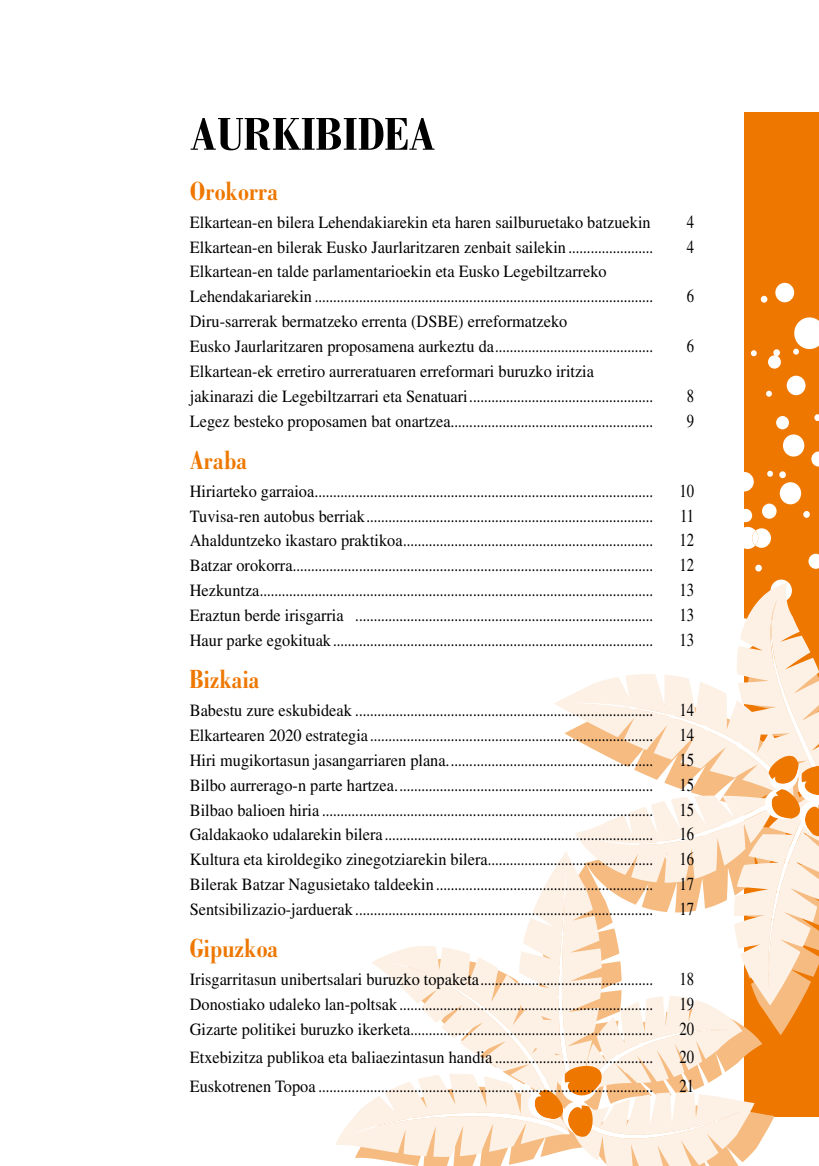
<style>
.page{position:relative;width:819px;height:1166px;background:#fff}
.page>*{position:absolute;margin:0;border:0;box-sizing:border-box;transform-origin:0 0}
.t1{font:700 condensed 49px "Bodoni";color:#000;scale:1.1 1}
.t2{font:700 condensed 28px "Bodoni";color:#e70}
.t3{font:18.38px "Times";color:#000;scale:.8 1}
.t4{font:17.15px "Times";color:#000;scale:.95 1}
.s1{font-size:18.38px}
.s2{font-size:17.15px}
</style>
<div class="page">
<div style="left:744px;top:112px;width:75px;height:1004px;background:#e70"></div>
<div style="left:739px;top:509px;width:13px;height:13px;background:#fff;border-radius:50%"></div>
<div style="left:776px;top:416px;width:13px;height:13px;background:#fff;border-radius:50%"></div>
<svg style="left:750px;top:350px;width:6px;height:6px"></svg>
<svg style="left:766px;top:391px;width:5px;height:6px"></svg>
<div style="left:768px;top:355px;width:12px;height:14px;background:#fff;border-radius:50%"></div>
<div style="left:735px;top:472px;width:18px;height:19px;background:#fff;border-radius:50%"></div>
<div style="left:786px;top:376px;width:19px;height:19px;background:#fff;border-radius:50%"></div>
<svg style="left:767px;top:471px;width:6px;height:6px"></svg>
<svg style="left:811px;top:451px;width:8px;height:16px"></svg>
<div style="left:761px;top:503px;width:15px;height:16px;background:#fff;border-radius:50%"></div>
<svg style="left:808px;top:553px;width:11px;height:16px"></svg>
<svg style="left:779px;top:482px;width:22px;height:22px"></svg>
<svg style="left:793px;top:317px;width:26px;height:38px"></svg>
<svg style="left:783px;top:434px;width:21px;height:23px"></svg>
<svg style="left:744px;top:516px;width:27px;height:33px"></svg>
<div style="left:755px;top:564px;width:6px;height:7px;background:#fff;border-radius:50%"></div>
<div style="left:779px;top:471px;width:7px;height:7px;background:#fff;border-radius:50%"></div>
<div style="left:760px;top:296px;width:7px;height:7px;background:#fff;border-radius:50%"></div>
<div style="left:773px;top:349px;width:7px;height:7px;background:#fff;border-radius:50%"></div>
<div style="left:803px;top:511px;width:6px;height:7px;background:#fff;border-radius:50%"></div>
<svg style="left:814px;top:414px;width:5px;height:7px"></svg>
<svg style="left:335px;top:579px;width:484px;height:587px"></svg>
<div style="left:775px;top:283px;width:19px;height:19px;background:#fff;border-radius:50%"></div>
<h1 class="t1" style="left:190px;top:107px;width:225px">AURKIBIDEA</h1>
<h2 class="t2" style="left:190px;top:176px;width:90px">Orokorra</h2>
<p class="t4" style="left:190px;top:212px;width:486px">Elkartean-en bilera Lehendakiarekin eta haren sailburuetako batzuekin</p>
<p class="t3" style="left:686px;top:211px;width:11px">4</p>
<p class="t4" style="left:190px;top:237px;width:489px">Elkartean-en bilerak Eusko Jaurlaritzaren zenbait sailekin <span class="s1">.......................</span></p>
<p class="t3" style="left:686px;top:236px;width:11px">4</p>
<p class="t4" style="left:190px;top:262px;width:440px">Elkartean-en talde parlamentarioekin eta Eusko Legebiltzarreko</p>
<p class="t3" style="left:190px;top:286px;width:580px"><span class="s2">Lehendakariarekin</span> ............................................................................................</p>
<p class="t3" style="left:686px;top:286px;width:11px">6</p>
<p class="t4" style="left:190px;top:312px;width:399px">Diru-sarrerak bermatzeko errenta (DSBE) erreformatzeko</p>
<p class="t3" style="left:190px;top:336px;width:580px"><span class="s2">Eusko Jaurlaritzaren proposamena aurkeztu da</span>...........................................</p>
<p class="t3" style="left:686px;top:336px;width:11px">6</p>
<p class="t4" style="left:190px;top:362px;width:427px">Elkartean-ek erretiro aurreratuaren erreformari buruzko iritzia</p>
<p class="t3" style="left:190px;top:385px;width:580px"><span class="s2">jakinarazi die Legebiltzarrari eta Senatuari</span>..................................................</p>
<p class="t3" style="left:686px;top:385px;width:11px">8</p>
<p class="t3" style="left:190px;top:410px;width:580px"><span class="s2">Legez besteko proposamen bat onartzea.</span>......................................................</p>
<p class="t3" style="left:686px;top:410px;width:11px">9</p>
<h2 class="t2" style="left:190px;top:445px;width:59px">Araba</h2>
<p class="t3" style="left:190px;top:480px;width:580px"><span class="s2">Hiriarteko garraioa.</span>...........................................................................................</p>
<p class="t3" style="left:679px;top:480px;width:20px">10</p>
<p class="t3" style="left:190px;top:505px;width:580px"><span class="s2">Tuvisa-ren autobus berriak</span>..............................................................................</p>
<p class="t3" style="left:680px;top:505px;width:19px">11</p>
<p class="t3" style="left:190px;top:530px;width:580px"><span class="s2">Ahalduntzeko ikastaro praktikoa</span>....................................................................</p>
<p class="t3" style="left:679px;top:530px;width:20px">12</p>
<p class="t3" style="left:190px;top:555px;width:580px"><span class="s2">Batzar orokorra</span>..................................................................................................</p>
<p class="t3" style="left:679px;top:555px;width:20px">12</p>
<p class="t3" style="left:190px;top:580px;width:580px"><span class="s2">Hezkuntza</span>...........................................................................................................</p>
<p class="t3" style="left:679px;top:580px;width:20px">13</p>
<p class="t3" style="left:190px;top:605px;width:580px"><span class="s2">Eraztun berde irisgarria</span> .................................................................................</p>
<p class="t3" style="left:679px;top:605px;width:20px">13</p>
<p class="t3" style="left:190px;top:630px;width:580px"><span class="s2">Haur parke egokituak</span> .......................................................................................</p>
<p class="t3" style="left:679px;top:630px;width:20px">13</p>
<h2 class="t2" style="left:190px;top:664px;width:71px">Bizkaia</h2>
<p class="t3" style="left:190px;top:699px;width:580px"><span class="s2">Babestu zure eskubideak</span> .................................................................................</p>
<p class="t3" style="left:679px;top:699px;width:20px">14</p>
<p class="t3" style="left:190px;top:724px;width:580px"><span class="s2">Elkartearen 2020 estrategia</span> .............................................................................</p>
<p class="t3" style="left:679px;top:724px;width:20px">14</p>
<p class="t3" style="left:190px;top:749px;width:580px"><span class="s2">Hiri mugikortasun jasangarriaren plana.</span>.......................................................</p>
<p class="t3" style="left:679px;top:749px;width:20px">15</p>
<p class="t3" style="left:190px;top:774px;width:580px"><span class="s2">Bilbo aurrerago-n parte hartzea.</span>.....................................................................</p>
<p class="t3" style="left:679px;top:774px;width:20px">15</p>
<p class="t3" style="left:190px;top:799px;width:580px"><span class="s2">Bilbao balioen hiria</span> ..........................................................................................</p>
<p class="t3" style="left:679px;top:799px;width:20px">15</p>
<p class="t3" style="left:190px;top:824px;width:580px"><span class="s2">Galdakaoko udalarekin bilera</span> .........................................................................</p>
<p class="t3" style="left:679px;top:824px;width:20px">16</p>
<p class="t3" style="left:190px;top:849px;width:580px"><span class="s2">Kultura eta kiroldegiko zinegotziarekin bilera</span>.............................................</p>
<p class="t3" style="left:679px;top:849px;width:20px">16</p>
<p class="t3" style="left:190px;top:874px;width:580px"><span class="s2">Bilerak Batzar Nagusietako taldeekin</span> ...........................................................</p>
<p class="t3" style="left:679px;top:874px;width:20px">17</p>
<p class="t3" style="left:190px;top:899px;width:580px"><span class="s2">Sentsibilizazio-jarduerak</span> .................................................................................</p>
<p class="t3" style="left:679px;top:899px;width:20px">17</p>
<h2 class="t2" style="left:190px;top:933px;width:90px">Gipuzkoa</h2>
<p class="t3" style="left:190px;top:968px;width:580px"><span class="s2">Irisgarritasun unibertsalari buruzko topaketa</span>...............................................</p>
<p class="t3" style="left:679px;top:968px;width:20px">18</p>
<p class="t3" style="left:190px;top:993px;width:580px"><span class="s2">Donostiako udaleko lan-poltsak</span> .....................................................................</p>
<p class="t3" style="left:679px;top:993px;width:20px">19</p>
<p class="t3" style="left:190px;top:1018px;width:580px"><span class="s2">Gizarte politikei buruzko ikerketa</span>..................................................................</p>
<p class="t3" style="left:679px;top:1018px;width:20px">20</p>
<p class="t3" style="left:190px;top:1046px;width:580px"><span class="s2">Etxebizitza publikoa eta baliaezintasun handia</span> ...........................................</p>
<p class="t3" style="left:679px;top:1046px;width:20px">20</p>
<p class="t3" style="left:190px;top:1075px;width:580px"><span class="s2">Euskotrenen Topoa</span> ...........................................................................................</p>
<p class="t3" style="left:679px;top:1075px;width:20px">21</p>
</div>
